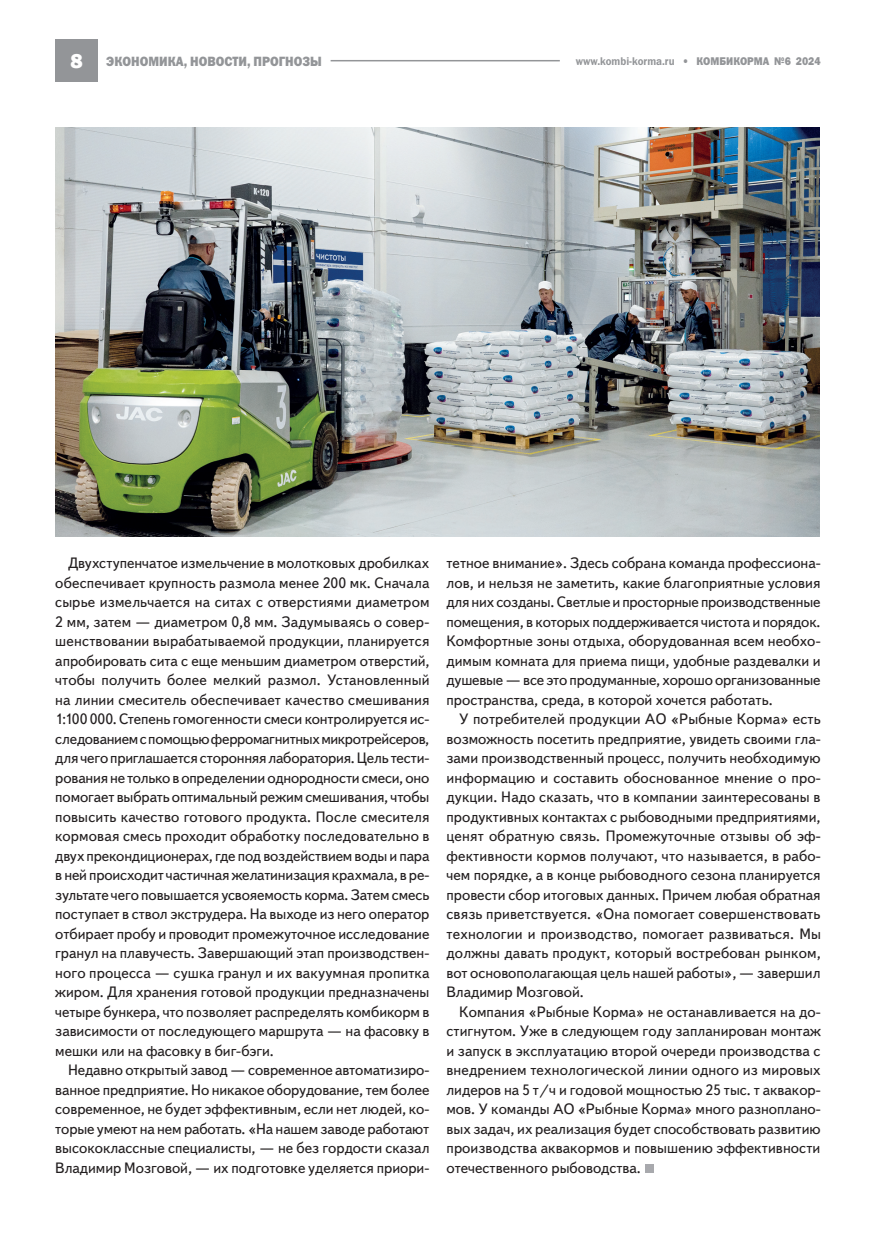
<style>
.page{position:relative;width:893px;height:1234px;background:#fff}
.page>*{position:absolute;margin:0;border:0;box-sizing:border-box;transform-origin:0 0}
.Osnovnoy_text-10-13{font:15px/19.5px "Text Book C";color:#231f20;text-align:justify}
.t1{font:13.5px "Franklin Gothic Heavy C";color:#939598;scale:.9 1}
.t2{font:11.25px "Franklin Gothic Demi C";color:#939598;scale:.9 1}
.t3{font:11.25px "Franklin Gothic Heavy C";color:#939598;scale:.9 1}
.s1{font-family:"Franklin Gothic";font-weight:800;font-size:21px;color:#fff}
.s2{font-family:"Franklin Gothic Heavy C"}
</style>
<div class="page">
<div style="left:55px;top:39px;width:43px;height:42px;background:#939598"></div>
<hr style="left:331px;top:60px;width:229px;height:1px;background:#939598">
<div style="left:645px;top:1163px;width:8px;height:9px;background:#a8a9ad"></div>
<img style="left:55px;top:128px;width:764px;height:408px">
<p class="t1" style="left:70px;top:54px;width:281px"><span class="s1">8</span> экономика, новости, прогнозы</p>
<p class="t2" style="left:576px;top:54px;width:144px">www.kombi-korma.ru <span class="s2">• КОМ</span></p>
<p class="t3" style="left:719px;top:54px;width:17px">БИКОРМА</p>
<p class="t3" style="left:774px;top:54px;width:53px">№6 2024</p>
<p class="Osnovnoy_text-10-13" style="left:55px;top:553px;width:376px;text-indent:13px">Двухступенчатое измельчение в молотковых дробилках обеспечивает крупность размола менее 200 мк. Сначала сырье измельчается на ситах с отверстиями диаметром 2 мм, затем — диаметром 0,8 мм. Задумываясь о совер&shy;шенствовании вырабатываемой продукции, планируется апробировать сита с еще меньшим диаметром отверстий, чтобы получить более мелкий размол. Установленный на линии смеситель обеспечивает качество смешивания</p>
<p class="Osnovnoy_text-10-13" style="left:55px;top:709px;width:376px">1:100 000. Степень гомогенности смеси контролируется ис&shy;следованием с помощью ферромагнитных микротрейсеров, для чего приглашается сторонняя лаборатория. Цель тести&shy;рования не только в определении однородности смеси, оно помогает выбрать оптимальный режим смешивания, чтобы повысить качество готового продукта. После смесителя кормовая смесь проходит обработку последовательно в двух прекондиционерах, где под воздействием воды и пара в ней происходит частичная желатинизация крахмала, в ре&shy;зультате чего повышается усвояемость корма. Затем смесь поступает в ствол экструдера. На выходе из него оператор отбирает пробу и проводит промежуточное исследование гранул на плавучесть. Завершающий этап производствен&shy;ного процесса — сушка гранул и их вакуумная пропитка жиром. Для хранения готовой продукции предназначены четыре бункера, что позволяет распределять комбикорм в зависимости от последующего маршрута — на фасовку в мешки или на фасовку в биг-бэги.</p>
<p class="Osnovnoy_text-10-13" style="left:55px;top:1060px;width:376px;text-indent:13px">Недавно открытый завод — современное автоматизиро&shy;ванное предприятие. Но никакое оборудование, тем более современное, не будет эффективным, если нет людей, ко&shy;торые умеют на нем работать. «На нашем заводе работают высококлассные специалисты, — не без гордости сказал Владимир Мозговой, — их подготовке уделяется приори-</p>
<p class="Osnovnoy_text-10-13" style="left:446px;top:553px;width:376px">тетное внимание». Здесь собрана команда профессиона&shy;лов, и нельзя не заметить, какие благоприятные условия для них созданы. Светлые и просторные производственные помещения, в которых поддерживается чистота и порядок.<br>Комфортные зоны отдыха, оборудованная всем необхо&shy;димым комната для приема пищи, удобные раздевалки и душевые — все это продуманные, хорошо организованные пространства, среда, в которой хочется работать.</p>
<p class="Osnovnoy_text-10-13" style="left:446px;top:709px;width:376px;text-indent:13px">У потребителей продукции АО «Рыбные Корма» есть возможность посетить предприятие, увидеть своими гла&shy;зами производственный процесс, получить необходимую информацию и составить обоснованное мнение о про&shy;дукции. Надо сказать, что в компании заинтересованы в продуктивных контактах с рыбоводными предприятиями, ценят обратную связь. Промежуточные отзывы об эф&shy;фективности кормов получают, что называется, в рабо&shy;чем порядке, а в конце рыбоводного сезона планируется провести сбор итоговых данных. Причем любая обратная связь приветствуется. «Она помогает совершенствовать технологии и производство, помогает развиваться. Мы должны давать продукт, который востребован рынком, вот основополагающая цель нашей работы», — завершил Владимир Мозговой.</p>
<p class="Osnovnoy_text-10-13" style="left:446px;top:1001px;width:376px;text-indent:13px">Компания «Рыбные Корма» не останавливается на до&shy;стигнутом. Уже в следующем году запланирован монтаж и запуск в эксплуатацию второй очереди производства с внедрением технологической линии одного из мировых лидеров на 5 т/ч и годовой мощностью 25 тыс. т аквакор&shy;мов. У команды АО «Рыбные Корма» много разноплано&shy;вых задач, их реализация будет способствовать развитию производства аквакормов и повышению эффективности отечественного рыбоводства.</p>
</div>
